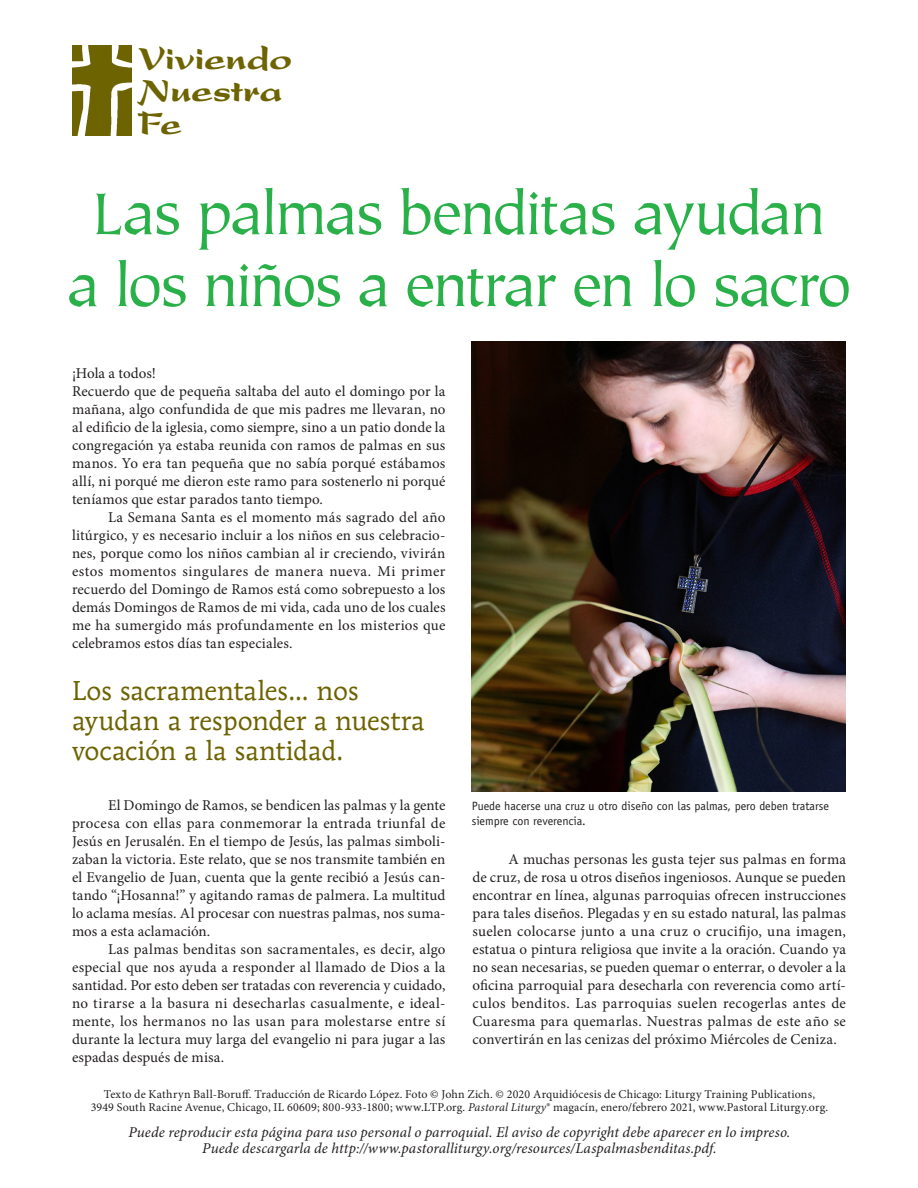
<style>
.page{position:relative;width:918px;height:1188px;background:#fff}
.page>*{position:absolute;margin:0;border:0;box-sizing:border-box;transform-origin:0 0}
.sect1__reproducible{font:65.85px/72px "Tiepolo Std";letter-spacing:-.05em;color:#2ab049;text-align:center}
.para{font:900 36.15px/32.8px "Present LT Std";letter-spacing:-.005em;color:#6d6300;scale:.96 1}
.letter_pullquote{font:27px/30px "Mendoza Roman Std";letter-spacing:-.005em;color:#6d6300}
.para__indented_SPA{font:15px/18px "Minion Pro";letter-spacing:.005em;color:#231f20;text-align:justify}
.para_SP{font:15px/18px "Minion Pro";color:#231f20;text-align:justify}
.reproducible_informa{font:italic 15px/16.5px "Minion Pro";letter-spacing:.005em;color:#231f20;text-align:center}
.para-2{font:15px "Minion Pro";color:#231f20}
.copyright__reproduc{font:12px/13.5px "Minion Pro";letter-spacing:.015em;color:#231f20;text-align:center}
.caption{font:12px/15px "Officina Sans Std";color:#231f20}
.s1{font-style:italic}
</style>
<div class="page">
<img style="left:72px;top:46px;width:59px;height:90px">
<img style="left:472px;top:342px;width:373px;height:450px">
<p class="para" style="left:138px;top:42px;width:162px">Viviendo<br>Nuestra<br>Fe</p>
<p class="sect1__reproducible" style="left:66px;top:180px;width:787px">Las palmas benditas ayudan<br>a los niños a entrar en lo sacro</p>
<p class="para-2" style="left:72px;top:363px;width:86px">¡Hola a todos!</p>
<p class="para_SP" style="left:72px;top:382px;width:375px">Recuerdo que de pequeña saltaba del auto el domingo por la mañana, algo confundida de que mis padres me llevaran, no al edificio de la iglesia, como siempre, sino a un patio donde la congregación ya estaba reunida con ramos de palmas en sus manos. Yo era tan pequeña que no sabía porqué estábamos allí, ni porqué me dieron este ramo para sostenerlo ni porqué teníamos que estar parados tanto tiempo.</p>
<p class="para__indented_SPA" style="left:72px;top:508px;width:375px;text-indent:36px">La Semana Santa es el momento más sagrado del año litúrgico, y es necesario incluir a los niños en sus celebracio&shy;nes, porque como los niños cambian al ir creciendo, vivirán estos momentos singulares de manera nueva. Mi primer recuerdo del Domingo de Ramos está como sobrepuesto a los demás Domingos de Ramos de mi vida, cada uno de los cuales me ha sumergido más profundamente en los misterios que celebramos estos días tan especiales.</p>
<p class="letter_pullquote" style="left:72px;top:675px;width:354px">Los sacramentales... nos ayudan a responder a nuestra vocación a la santidad.</p>
<p class="para__indented_SPA" style="left:72px;top:796px;width:375px;text-indent:36px">El Domingo de Ramos, se bendicen las palmas y la gente procesa con ellas para conmemorar la entrada triunfal de Jesús en Jerusalén. En el tiempo de Jesús, las palmas simboli&shy;zaban la victoria. Este relato, que se nos transmite también en el Evangelio de Juan, cuenta que la gente recibió a Jesús can&shy;tando “¡Hosanna!” y agitando ramas de palmera. La multitud lo aclama mesías. Al procesar con nuestras palmas, nos suma&shy;mos a esta aclamación.</p>
<p class="para__indented_SPA" style="left:72px;top:940px;width:375px;text-indent:36px">Las palmas benditas son sacramentales, es decir, algo especial que nos ayuda a responder al llamado de Dios a la santidad. Por esto deben ser tratadas con reverencia y cuidado, no tirarse a la basura ni desecharlas casualmente, e ideal&shy;mente, los hermanos no las usan para molestarse entre sí durante la lectura muy larga del evangelio ni para jugar a las espadas después de misa.</p>
<p class="caption" style="left:472px;top:798px;width:359px">Puede hacerse una cruz u otro diseño con las palmas, pero deben tratarse siempre con reverencia.</p>
<p class="para__indented_SPA" style="left:472px;top:850px;width:375px;text-indent:36px">A muchas personas les gusta tejer sus palmas en forma de cruz, de rosa u otros diseños ingeniosos. Aunque se pueden encontrar en línea, algunas parroquias ofrecen instrucciones para tales diseños. Plegadas y en su estado natural, las palmas suelen colocarse junto a una cruz o crucifijo, una imagen, estatua o pintura religiosa que invite a la oración. Cuando ya no sean necesarias, se pueden quemar o enterrar, o devoler a la oficina parroquial para desecharla con reverencia como artí&shy;culos benditos. Las parroquias suelen recogerlas antes de Cuaresma para quemarlas. Nuestras palmas de este año se convertirán en las cenizas del próximo Miércoles de Ceniza.</p>
<p class="copyright__reproduc" style="left:91px;top:1087px;width:739px">Texto de Kathryn Ball-Boruff. Traducción de Ricardo López. Foto © John Zich. © 2020 Arquidiócesis de Chicago: Liturgy Training Publications,<br>3949 South Racine Avenue, Chicago, IL 60609; 800-933-1800; www.LTP.org. <span class="s1">Pastoral Liturgy</span>® magacín, enero/febrero 2021, www.Pastoral Liturgy.org.</p>
<p class="reproducible_informa" style="left:128px;top:1124px;width:664px">Puede reproducir esta página para uso personal o parroquial. El aviso de copyright debe aparecer en lo impreso.<br>Puede descargarla de http://www.pastoralliturgy.org/resources/Laspalmasbenditas.pdf.</p>
</div>
